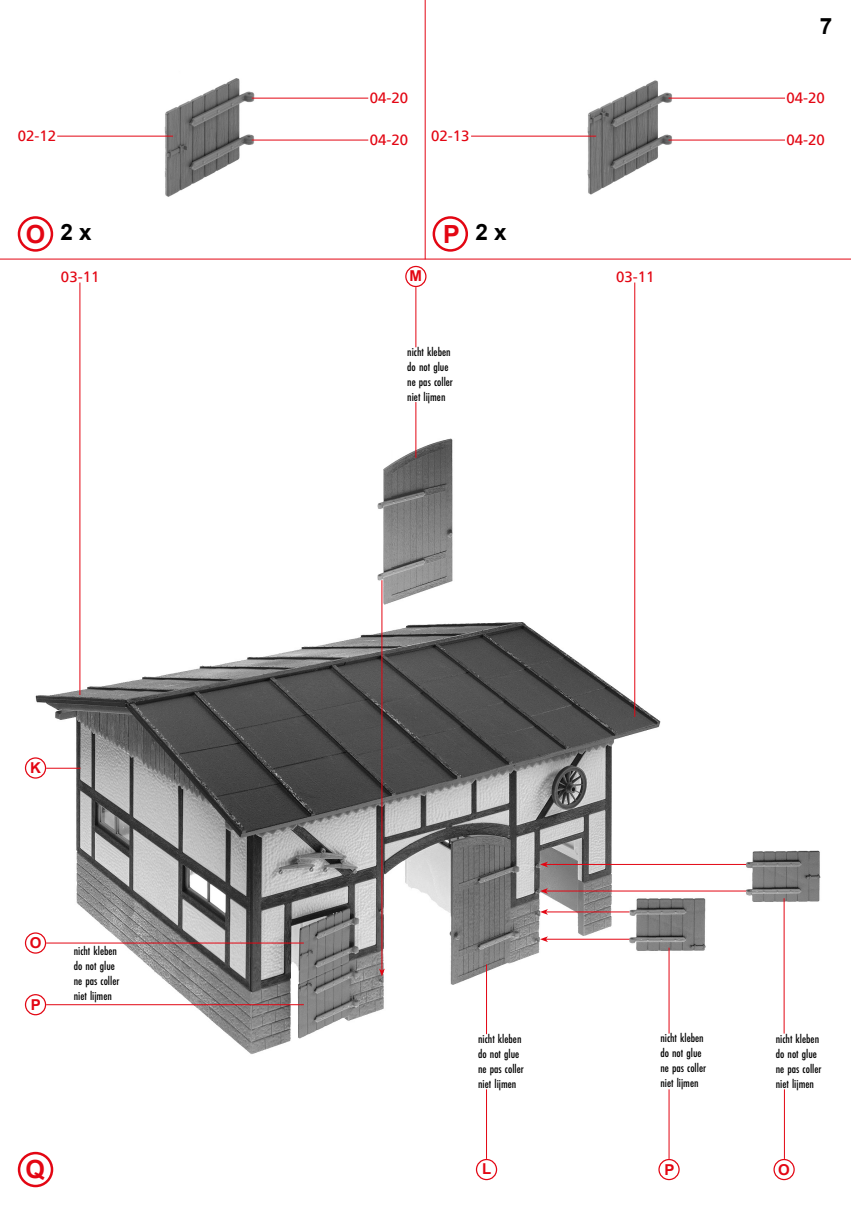
<style>
.page{position:relative;width:851px;height:1205px;background:#fff}
.page>*{position:absolute;margin:0;border:0;box-sizing:border-box;transform-origin:0 0}
.t1{font:700 25px "Arial";color:#e30613}
.t2{font:700 22.5px "Arial";color:#000}
.t3{font:15px "Frutiger LT";color:#e30613}
.t4{font:700 15px "Arial";color:#e30613}
.t5{font:12.5px/15px "Futura EF Medium Con";color:#000}
</style>
<div class="page">
<img style="left:148px;top:78px;width:133px;height:119px">
<img style="left:572px;top:80px;width:124px;height:115px">
<img style="left:24px;top:430px;width:797px;height:624px">
<div style="left:18px;top:216px;width:35px;height:36px;border:2px solid #e30613;border-radius:50%"></div>
<div style="left:432px;top:216px;width:36px;height:36px;border:2px solid #e30613;border-radius:50%"></div>
<hr style="left:425px;top:0;width:1px;height:259px;background:#e30613">
<hr style="left:0;top:259px;width:850px;height:1px;background:#e30613">
<hr style="left:57px;top:136px;width:116px;height:1px;background:#e30613">
<hr style="left:471px;top:136px;width:125px;height:1px;background:#e30613">
<hr style="left:668px;top:98px;width:116px;height:1px;background:#e30613">
<hr style="left:252px;top:98px;width:116px;height:1px;background:#e30613">
<hr style="left:668px;top:140px;width:116px;height:1px;background:#e30613">
<hr style="left:415px;top:287px;width:1px;height:60px;background:#e30613">
<hr style="left:415px;top:402px;width:1px;height:56px;background:#e30613">
<hr style="left:634px;top:282px;width:1px;height:435px;background:#e30613">
<hr style="left:80px;top:282px;width:1px;height:413px;background:#e30613">
<hr style="left:486px;top:964px;width:1px;height:70px;background:#e30613">
<hr style="left:486px;top:1089px;width:1px;height:70px;background:#e30613">
<hr style="left:46px;top:943px;width:258px;height:1px;background:#e30613">
<hr style="left:46px;top:768px;width:34px;height:1px;background:#e30613">
<hr style="left:46px;top:1004px;width:258px;height:1px;background:#e30613">
<hr style="left:668px;top:947px;width:1px;height:86px;background:#e30613">
<hr style="left:668px;top:1089px;width:1px;height:70px;background:#e30613">
<hr style="left:784px;top:1089px;width:1px;height:70px;background:#e30613">
<hr style="left:783px;top:898px;width:1px;height:135px;background:#e30613">
<hr style="left:252px;top:140px;width:116px;height:1px;background:#e30613">
<div style="left:18px;top:1152px;width:35px;height:35px;border:2px solid #e30613;border-radius:50%"></div>
<div style="left:658px;top:1159px;width:21px;height:21px;border:1px solid #e30613;border-radius:50%"></div>
<div style="left:26px;top:994px;width:20px;height:20px;background:#fff;border-radius:50%"></div>
<div style="left:25px;top:994px;width:21px;height:21px;border:1px solid #e30613;border-radius:50%"></div>
<div style="left:773px;top:1159px;width:21px;height:21px;border:1px solid #e30613;border-radius:50%"></div>
<div style="left:26px;top:933px;width:20px;height:20px;background:#fff;border-radius:50%"></div>
<div style="left:25px;top:932px;width:21px;height:21px;border:1px solid #e30613;border-radius:50%"></div>
<div style="left:26px;top:758px;width:20px;height:20px;background:#fff;border-radius:50%"></div>
<div style="left:25px;top:757px;width:21px;height:21px;border:1px solid #e30613;border-radius:50%"></div>
<hr style="left:546px;top:939px;width:83px;height:1px;background:#e30613">
<svg style="left:540px;top:936px;width:8px;height:6px"></svg>
<hr style="left:546px;top:911px;width:83px;height:1px;background:#e30613">
<svg style="left:540px;top:909px;width:8px;height:6px"></svg>
<hr style="left:546px;top:891px;width:200px;height:1px;background:#e30613">
<svg style="left:540px;top:888px;width:8px;height:6px"></svg>
<hr style="left:546px;top:864px;width:200px;height:1px;background:#e30613">
<svg style="left:540px;top:861px;width:8px;height:6px"></svg>
<hr style="left:381px;top:580px;width:1px;height:390px;background:#e30613">
<svg style="left:379px;top:968px;width:6px;height:8px"></svg>
<div style="left:405px;top:266px;width:21px;height:21px;border:1px solid #e30613;border-radius:50%"></div>
<div style="left:476px;top:1159px;width:21px;height:21px;border:1px solid #e30613;border-radius:50%"></div>
<h2 class="t2" style="left:819px;top:11px;width:14px">7</h2>
<p class="t3" style="left:369px;top:89px;width:40px">04-20</p>
<p class="t3" style="left:786px;top:89px;width:40px">04-20</p>
<p class="t3" style="left:786px;top:131px;width:40px">04-20</p>
<p class="t3" style="left:18px;top:127px;width:40px">02-12</p>
<p class="t3" style="left:431px;top:127px;width:40px">02-13</p>
<p class="t3" style="left:369px;top:131px;width:40px">04-20</p>
<h2 class="t2" style="left:60px;top:218px;width:33px">2 x</h2>
<h2 class="t2" style="left:475px;top:218px;width:33px">2 x</h2>
<h1 class="t1" style="left:26px;top:217px;width:21px">O</h1>
<h1 class="t1" style="left:443px;top:218px;width:18px">P</h1>
<p class="t4" style="left:409px;top:266px;width:14px">M</p>
<p class="t3" style="left:61px;top:268px;width:40px">03-11</p>
<p class="t3" style="left:616px;top:268px;width:40px">03-11</p>
<p class="t4" style="left:30px;top:758px;width:12px">K</p>
<p class="t4" style="left:30px;top:933px;width:13px">O</p>
<p class="t4" style="left:31px;top:994px;width:12px">P</p>
<p class="t5" style="left:74px;top:943px;width:47px">nicht kleben do not glue ne pas coller niet lijmen</p>
<p class="t5" style="left:407px;top:345px;width:47px">nicht kleben do not glue ne pas coller niet lijmen</p>
<p class="t5" style="left:660px;top:1031px;width:47px">nicht kleben do not glue ne pas coller niet lijmen</p>
<p class="t5" style="left:478px;top:1031px;width:47px">nicht kleben do not glue ne pas coller niet lijmen</p>
<p class="t5" style="left:775px;top:1031px;width:47px">nicht kleben do not glue ne pas coller niet lijmen</p>
<h1 class="t1" style="left:26px;top:1153px;width:21px">Q</h1>
<p class="t4" style="left:664px;top:1159px;width:12px">P</p>
<p class="t4" style="left:482px;top:1159px;width:11px">L</p>
<p class="t4" style="left:778px;top:1159px;width:13px">O</p>
</div>
